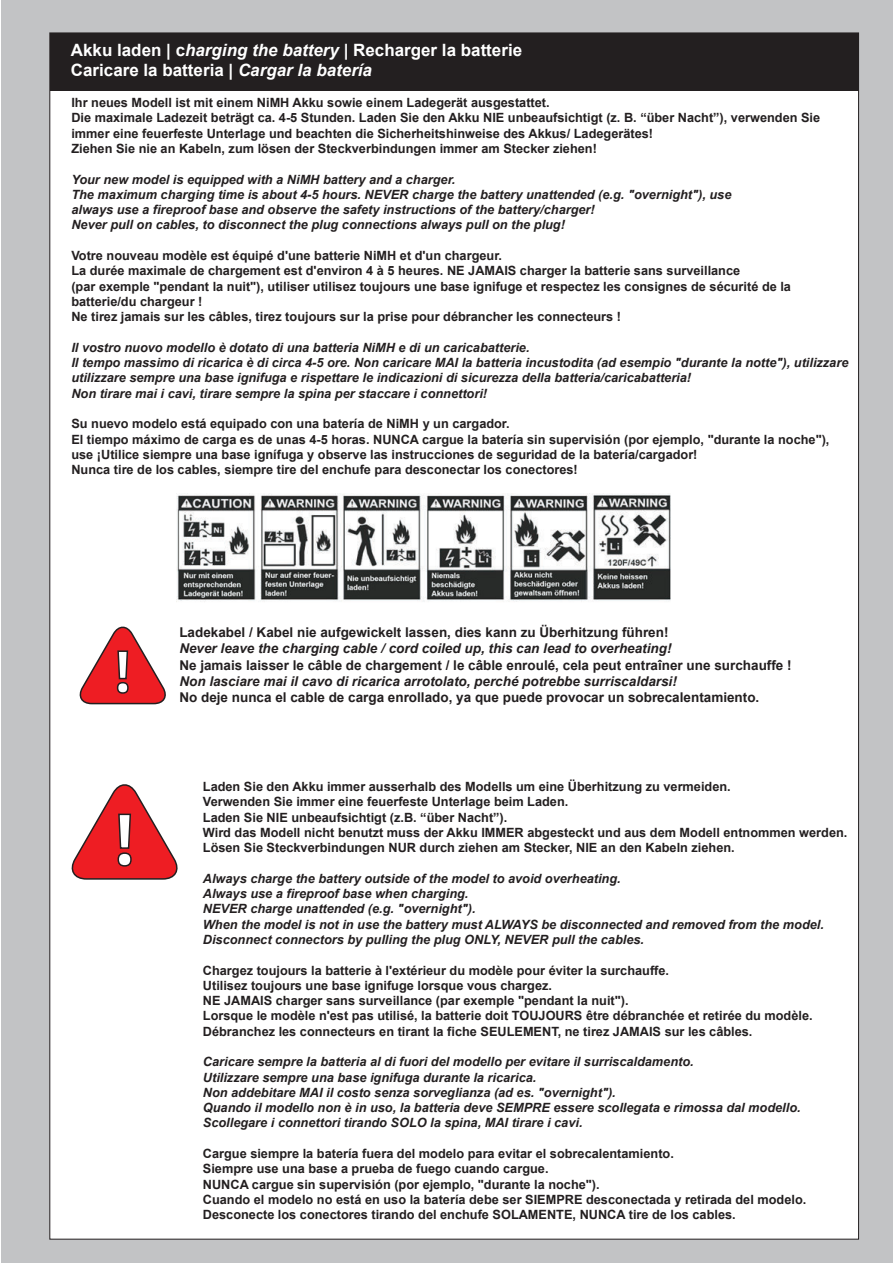
<style>
.page{position:relative;width:893px;height:1263px;background:#fff}
.page>*{position:absolute;margin:0;border:0;box-sizing:border-box;transform-origin:0 0}
.t1{font:700 16.95px/20.4px "Arial";color:#fff}
.t2{font:700 13.5px "Arial";color:#231f20}
.t3{font:italic 700 13.5px "Arial";color:#231f20}
.t4{font:700 12.75px/15.3px "Arial";color:#231f20}
.t5{font:italic 700 12.75px/15.3px "Arial";color:#231f20}
.s1{font-style:italic}
</style>
<div class="page">
<div style="left:2px;top:0;width:891px;height:1263px;background:#c2c3c5"></div>
<div style="left:49px;top:32px;width:810px;height:1208px;background:#fff;border:1px solid #231f20"></div>
<div style="left:50px;top:33px;width:809px;height:58px;background:#231f20"></div>
<svg style="left:71px;top:784px;width:107px;height:96px"></svg>
<img style="left:177px;top:493px;width:494px;height:109px">
<svg style="left:79px;top:626px;width:87px;height:79px"></svg>
<h1 class="t1" style="left:71px;top:41px;width:453px">Akku laden | c<span class="s1">harging the battery</span> | Recharger la batterie<br>Caricare la batteria | <span class="s1">Cargar la batería</span></h1>
<p class="t4" style="left:71px;top:96px;width:750px">Ihr neues Modell ist mit einem NiMH Akku sowie einem Ladegerät ausgestattet.<br>Die maximale Ladezeit beträgt ca. 4-5 Stunden. Laden Sie den Akku NIE unbeaufsichtigt (z. B. “über Nacht”), verwenden Sie immer eine feuerfeste Unterlage und beachten die Sicherheitshinweise des Akkus/ Ladegerätes!<br>Ziehen Sie nie an Kabeln, zum lösen der Steckverbindungen immer am Stecker ziehen!</p>
<p class="t5" style="left:71px;top:173px;width:662px">Your new model is equipped with a NiMH battery and a charger.<br>The maximum charging time is about 4-5 hours. NEVER charge the battery unattended (e.g. "overnight"), use always use a fireproof base and observe the safety instructions of the battery/charger!<br>Never pull on cables, to disconnect the plug connections always pull on the plug!</p>
<p class="t4" style="left:71px;top:249px;width:721px">Votre nouveau modèle est équipé d'une batterie NiMH et d'un chargeur.<br>La durée maximale de chargement est d'environ 4 à 5 heures. NE JAMAIS charger la batterie sans surveillance<br>(par exemple "pendant la nuit"), utiliser utilisez toujours une base ignifuge et respectez les consignes de sécurité de la batterie/du chargeur !<br>Ne tirez jamais sur les câbles, tirez toujours sur la prise pour débrancher les connecteurs !</p>
<p class="t5" style="left:71px;top:341px;width:778px">Il vostro nuovo modello è dotato di una batteria NiMH e di un caricabatterie.<br>Il tempo massimo di ricarica è di circa 4-5 ore. Non caricare MAI la batteria incustodita (ad esempio "durante la notte"), utilizzare utilizzare sempre una base ignifuga e rispettare le indicazioni di sicurezza della batteria/caricabatteria!<br>Non tirare mai i cavi, tirare sempre la spina per staccare i connettori!</p>
<p class="t4" style="left:71px;top:417px;width:760px">Su nuevo modelo está equipado con una batería de NiMH y un cargador.<br>El tiempo máximo de carga es de unas 4-5 horas. NUNCA cargue la batería sin supervisión (por ejemplo, "durante la noche"), use ¡Utilice siempre una base ignífuga y observe las instrucciones de seguridad de la batería/cargador!<br>Nunca tire de los cables, siempre tire del enchufe para desconectar los conectores!</p>
<p class="t2" style="left:179px;top:627px;width:491px">Ladekabel / Kabel nie aufgewickelt lassen, dies kann zu Überhitzung führen!</p>
<p class="t3" style="left:179px;top:643px;width:494px">Never leave the charging cable / cord coiled up, this can lead to overheating!</p>
<p class="t2" style="left:179px;top:660px;width:614px">Ne jamais laisser le câble de chargement / le câble enroulé, cela peut entraîner une surchauffe !</p>
<p class="t3" style="left:179px;top:676px;width:499px">Non lasciare mai il cavo di ricarica arrotolato, perché potrebbe surriscaldarsi!</p>
<p class="t2" style="left:179px;top:692px;width:581px">No deje nunca el cable de carga enrollado, ya que puede provocar un sobrecalentamiento.</p>
<p class="t4" style="left:203px;top:780px;width:646px">Laden Sie den Akku immer ausserhalb des Modells um eine Überhitzung zu vermeiden.<br>Verwenden Sie immer eine feuerfeste Unterlage beim Laden.<br>Laden Sie NIE unbeaufsichtigt (z.B. “über Nacht”).<br>Wird das Modell nicht benutzt muss der Akku IMMER abgesteckt und aus dem Modell entnommen werden.<br>Lösen Sie Steckverbindungen NUR durch ziehen am Stecker, NIE an den Kabeln ziehen.</p>
<p class="t5" style="left:203px;top:872px;width:623px">Always charge the battery outside of the model to avoid overheating.<br>Always use a fireproof base when charging.<br>NEVER charge unattended (e.g. "overnight").<br>When the model is not in use the battery must ALWAYS be disconnected and removed from the model.<br>Disconnect connectors by pulling the plug ONLY, NEVER pull the cables.</p>
<p class="t4" style="left:203px;top:963px;width:611px">Chargez toujours la batterie à l'extérieur du modèle pour éviter la surchauffe.<br>Utilisez toujours une base ignifuge lorsque vous chargez.<br>NE JAMAIS charger sans surveillance (par exemple "pendant la nuit").<br>Lorsque le modèle n'est pas utilisé, la batterie doit TOUJOURS être débranchée et retirée du modèle.<br>Débranchez les connecteurs en tirant la fiche SEULEMENT, ne tirez JAMAIS sur les câbles.</p>
<p class="t5" style="left:203px;top:1055px;width:599px">Caricare sempre la batteria al di fuori del modello per evitare il surriscaldamento.<br>Utilizzare sempre una base ignifuga durante la ricarica.<br>Non addebitare MAI il costo senza sorveglianza (ad es. "overnight").<br>Quando il modello non è in uso, la batteria deve SEMPRE essere scollegata e rimossa dal modello.<br>Scollegare i connettori tirando SOLO la spina, MAI tirare i cavi.</p>
<p class="t4" style="left:203px;top:1147px;width:605px">Cargue siempre la batería fuera del modelo para evitar el sobrecalentamiento.<br>Siempre use una base a prueba de fuego cuando cargue.<br>NUNCA cargue sin supervisión (por ejemplo, "durante la noche").<br>Cuando el modelo no está en uso la batería debe ser SIEMPRE desconectada y retirada del modelo.<br>Desconecte los conectores tirando del enchufe SOLAMENTE, NUNCA tire de los cables.</p>
</div>
